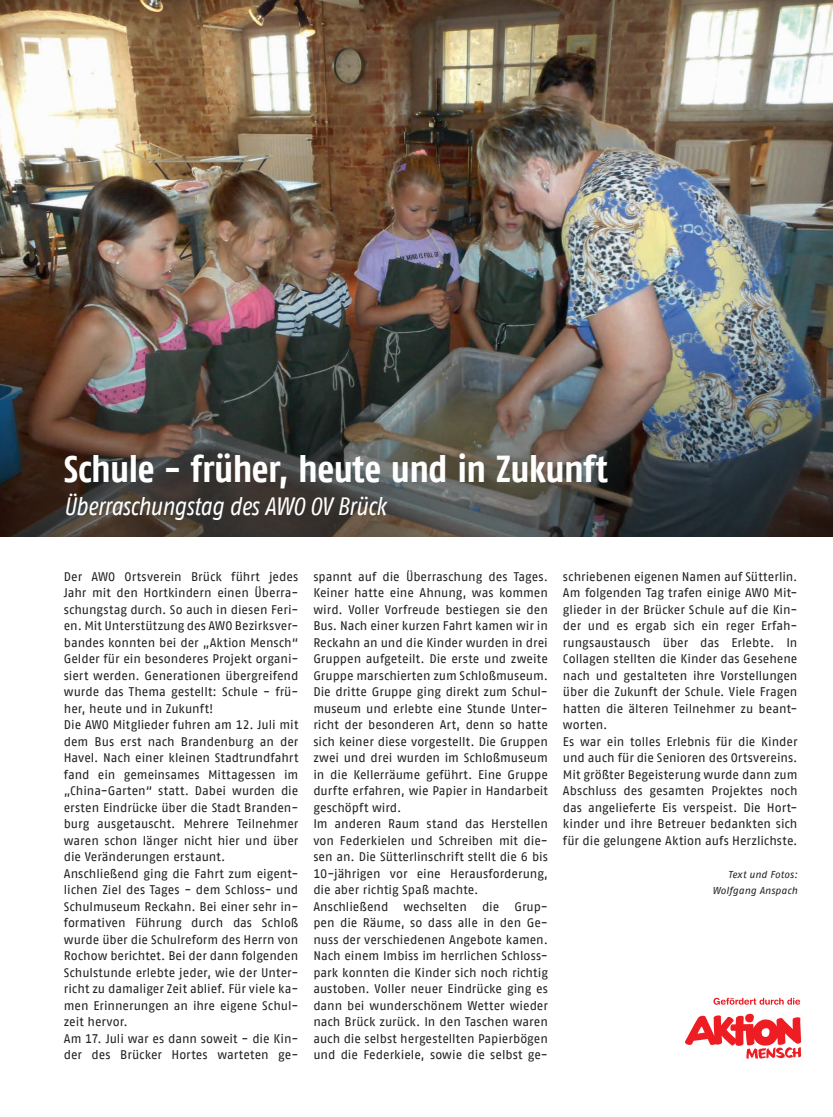
<style>
.page{position:relative;width:833px;height:1117px;background:#fff}
.page>*{position:absolute;margin:0;border:0;box-sizing:border-box;transform-origin:0 0}
.Verfasser{font:700 37.5px "AWO Fago Cond";letter-spacing:-.015em;color:#fff}
.Verfasser-2{font:italic 25px "AWO Fago Cond";letter-spacing:-.02em;color:#fff}
.Verfasser-3{font:12.5px/16.5px "AWO Fago Office";letter-spacing:-.005em;color:#231f20;text-align:justify}
.Verfasser-4{font:italic 10px "AWO Fago Office";letter-spacing:.01em;color:#231f20}
</style>
<div class="page">
<img style="left:0;top:0;width:833px;height:305px">
<svg style="left:685px;top:1013px;width:116px;height:45px"></svg>
<svg style="left:713px;top:997px;width:87px;height:7px"></svg>
<img style="left:0;top:305px;width:833px;height:231px">
<p class="Verfasser" style="left:64px;top:447px;width:545px">Schule - früher, heute und in Zukunft</p>
<p class="Verfasser-2" style="left:64px;top:491px;width:324px">Überraschungstag des AWO OV Brück</p>
<p class="Verfasser-3" style="left:64px;top:568px;width:236px">Der AWO Ortsverein Brück führt jedes Jahr mit den Hortkindern einen Überra&shy;schungstag durch. So auch in diesen Feri&shy;en. Mit Unterstützung des AWO Bezirksver&shy;bandes konnten bei der „Aktion Mensch“ Gelder für ein besonderes Projekt organi&shy;siert werden. Generationen übergreifend wurde das Thema gestellt: Schule - frü&shy;her, heute und in Zukunft!</p>
<p class="Verfasser-3" style="left:64px;top:716px;width:236px">Die AWO Mitglieder fuhren am 12. Juli mit dem Bus erst nach Brandenburg an der Havel. Nach einer kleinen Stadtrundfahrt fand ein gemeinsames Mittagessen im „China-Garten“ statt. Dabei wurden die ersten Eindrücke über die Stadt Branden&shy;burg ausgetauscht. Mehrere Teilnehmer waren schon länger nicht hier und über die Veränderungen erstaunt.</p>
<p class="Verfasser-3" style="left:64px;top:864px;width:236px">Anschließend ging die Fahrt zum eigent&shy;lichen Ziel des Tages - dem Schloss- und Schulmuseum Reckahn. Bei einer sehr in&shy;formativen Führung durch das Schloß wurde über die Schulreform des Herrn von Rochow berichtet. Bei der dann folgenden Schulstunde erlebte jeder, wie der Unter&shy;richt zu damaliger Zeit ablief. Für viele ka&shy;men Erinnerungen an ihre eigene Schul&shy;zeit hervor.</p>
<p class="Verfasser-3" style="left:64px;top:1029px;width:236px">Am 17. Juli war es dann soweit - die Kin&shy;der des Brücker Hortes warteten ge-</p>
<p class="Verfasser-3" style="left:313px;top:568px;width:236px">spannt auf die Überraschung des Tages.<br>Keiner hatte eine Ahnung, was kommen wird. Voller Vorfreude bestiegen sie den Bus. Nach einer kurzen Fahrt kamen wir in Reckahn an und die Kinder wurden in drei Gruppen aufgeteilt. Die erste und zweite Gruppe marschierten zum Schloßmuseum.<br>Die dritte Gruppe ging direkt zum Schul&shy;museum und erlebte eine Stunde Unter&shy;richt der besonderen Art, denn so hatte sich keiner diese vorgestellt. Die Gruppen zwei und drei wurden im Schloßmuseum in die Kellerräume geführt. Eine Gruppe durfte erfahren, wie Papier in Handarbeit geschöpft wird.</p>
<p class="Verfasser-3" style="left:313px;top:815px;width:236px">Im anderen Raum stand das Herstellen von Federkielen und Schreiben mit die&shy;sen an. Die Sütterlinschrift stellt die 6 bis 10-jährigen vor eine Herausforderung, die aber richtig Spaß machte.</p>
<p class="Verfasser-3" style="left:313px;top:897px;width:236px">Anschließend wechselten die Grup&shy;pen die Räume, so dass alle in den Ge&shy;nuss der verschiedenen Angebote kamen.<br>Nach einem Imbiss im herrlichen Schloss&shy;park konnten die Kinder sich noch richtig austoben. Voller neuer Eindrücke ging es dann bei wunderschönem Wetter wieder nach Brück zurück. In den Taschen waren auch die selbst hergestellten Papierbögen und die Federkiele, sowie die selbst ge-</p>
<p class="Verfasser-3" style="left:563px;top:568px;width:236px">schriebenen eigenen Namen auf Sütterlin.</p>
<p class="Verfasser-3" style="left:563px;top:584px;width:236px">Am folgenden Tag trafen einige AWO Mit&shy;glieder in der Brücker Schule auf die Kin&shy;der und es ergab sich ein reger Erfah&shy;rungsaustausch über das Erlebte. In Collagen stellten die Kinder das Gesehene nach und gestalteten ihre Vorstellungen über die Zukunft der Schule. Viele Fragen hatten die älteren Teilnehmer zu beant&shy;worten.</p>
<p class="Verfasser-3" style="left:563px;top:732px;width:236px">Es war ein tolles Erlebnis für die Kinder und auch für die Senioren des Ortsvereins.</p>
<p class="Verfasser-3" style="left:563px;top:765px;width:236px">Mit größter Begeisterung wurde dann zum Abschluss des gesamten Projektes noch das angelieferte Eis verspeist. Die Hort&shy;kinder und ihre Betreuer bedankten sich für die gelungene Aktion aufs Herzlichste.</p>
<p class="Verfasser-4" style="left:728px;top:868px;width:71px">Text und Fotos:</p>
<p class="Verfasser-4" style="left:712px;top:884px;width:87px">Wolfgang Anspach</p>
</div>
